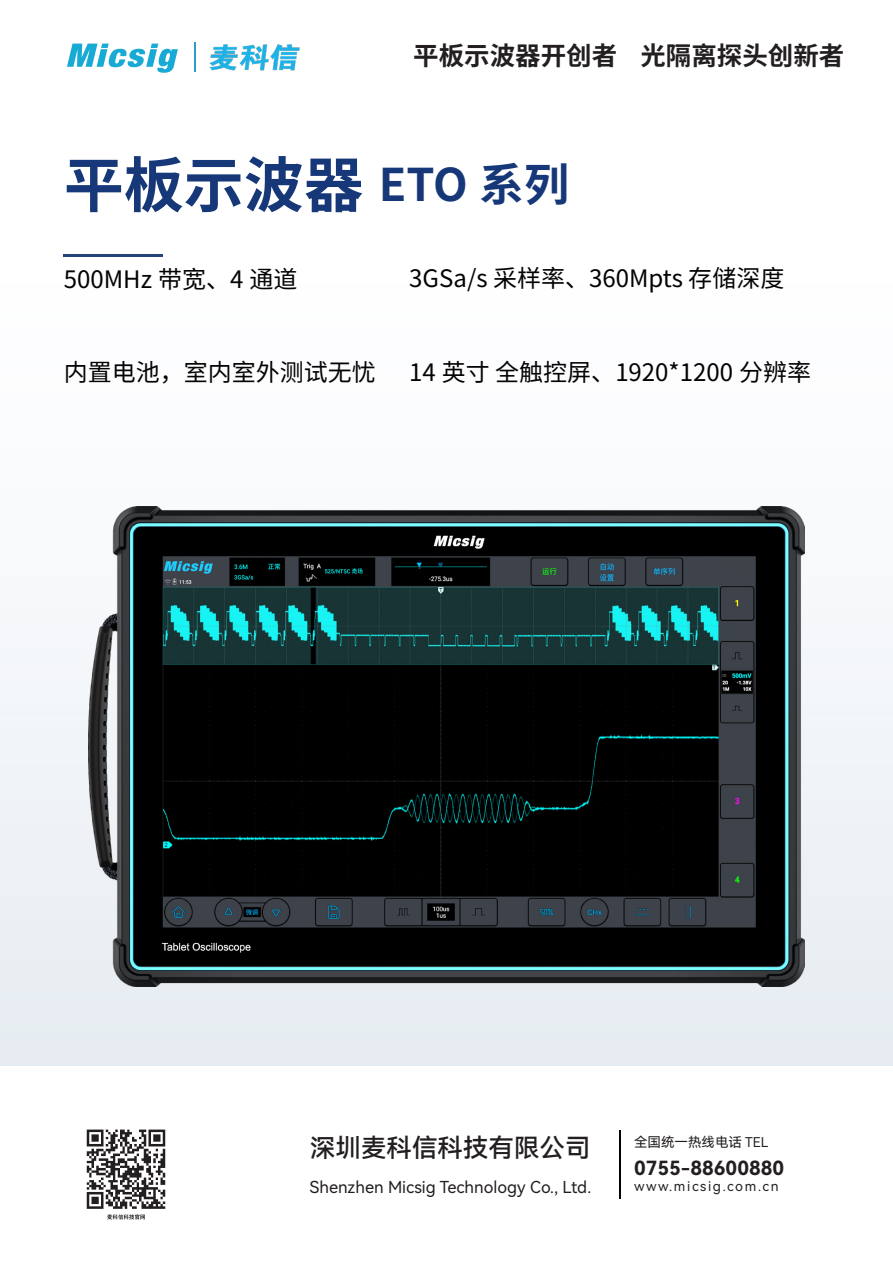
<style>
.page{position:relative;width:893px;height:1263px;background:#fff}
.page>*{position:absolute;margin:0;border:0;box-sizing:border-box;transform-origin:0 0}
.t1{font:700 60px "Source Han Sans SC";color:#173878}
.t2{font:700 25.5px "Source Han Sans SC";color:#231f20}
.t3{font:25.5px "Harmony OS Sans SC Medium";color:#231f20}
.t4{font:24px "Source Han Sans SC";color:#030303}
.t5{font:19.5px "Harmony OS Sans SC Bold";color:#231f20}
.t6{font:16.5px "Harmony OS Sans SC";color:#231f20}
.t7{font:13.5px "Harmony OS Sans SC";letter-spacing:.115em;color:#231f20}
.t8{font:13.5px "Harmony OS Sans SC";color:#231f20}
.s1{font-size:45px}
</style>
<div class="page">
<img style="left:0;top:649px;width:893px;height:416px">
<svg style="left:67px;top:44px;width:111px;height:29px"></svg>
<img style="left:209px;top:44px;width:91px;height:27px">
<img style="left:88px;top:506px;width:717px;height:480px">
<hr style="left:194px;top:43px;width:2px;height:29px;background:#2a9fc5">
<hr style="left:64px;top:254px;width:99px;height:2px;background:#264278">
<img style="left:86px;top:1129px;width:80px;height:91px">
<hr style="left:619px;top:1131px;width:2px;height:68px;background:#030303">
<p class="t2" style="left:413px;top:41px;width:433px">平板示波器开创者 光隔离探头创新者</p>
<p class="t1" style="left:64px;top:151px;width:507px">平板示波器 <span class="s1">ETO 系列</span></p>
<p class="t4" style="left:64px;top:266px;width:235px">500MHz 带宽、4 通道</p>
<p class="t4" style="left:409px;top:265px;width:377px">3GSa/s 采样率、360Mpts 存储深度</p>
<p class="t4" style="left:64px;top:359px;width:313px">内置电池，室内室外测试无忧</p>
<p class="t4" style="left:409px;top:358px;width:403px">14 英寸 全触控屏、1920*1200 分辨率</p>
<p class="t3" style="left:310px;top:1130px;width:282px">深圳麦科信科技有限公司</p>
<p class="t6" style="left:310px;top:1175px;width:283px">Shenzhen Micsig Technology Co., Ltd.</p>
<p class="t8" style="left:634px;top:1133px;width:136px">全国统一热线电话 TEL</p>
<p class="t5" style="left:634px;top:1154px;width:152px">0755-88600880</p>
<p class="t7" style="left:634px;top:1176px;width:146px">www.micsig.com.cn</p>
</div>
